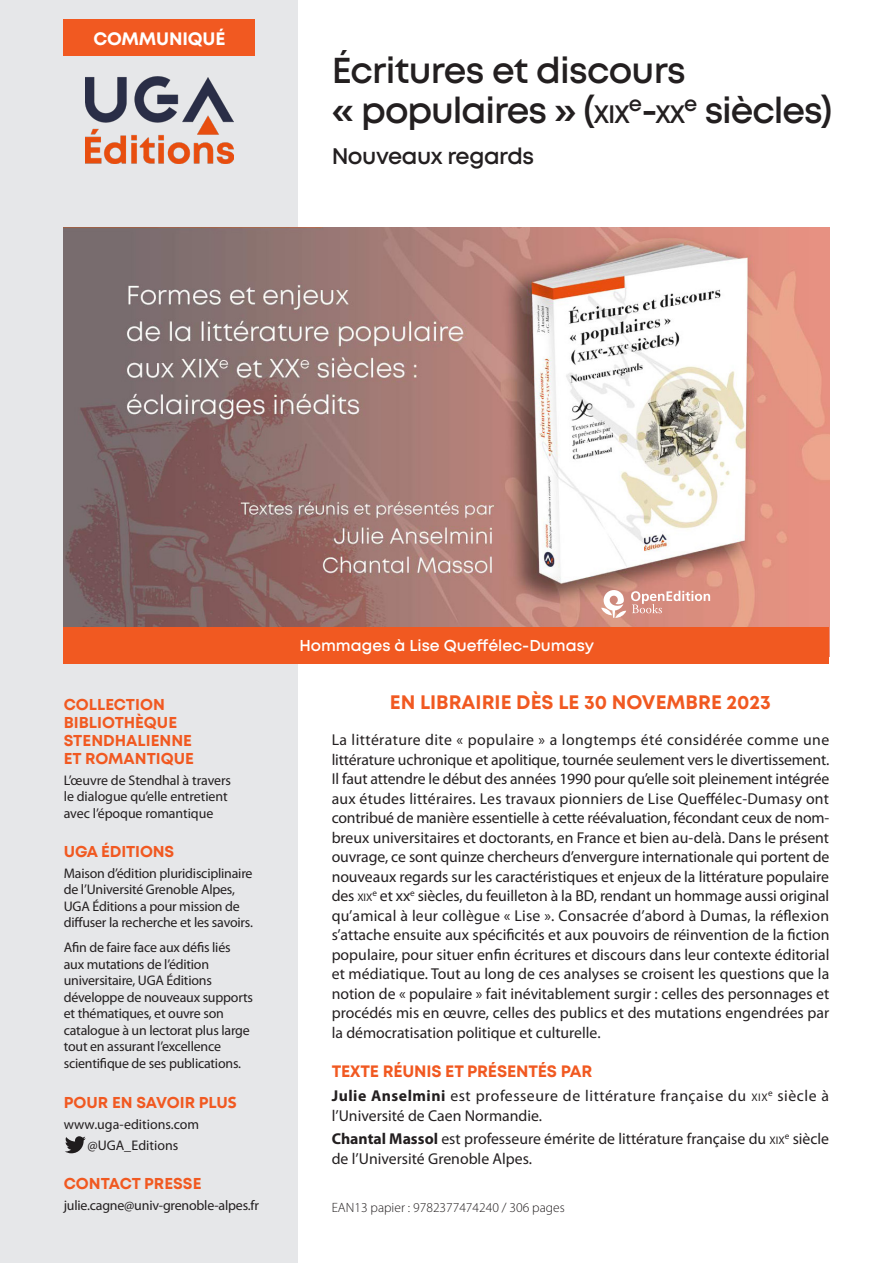
<style>
.page{position:relative;width:893px;height:1263px;background:#fff}
.page>*{position:absolute;margin:0;border:0;box-sizing:border-box;transform-origin:0 0}
._01_Titre_ouvrage{font:600 36px/40.5px "Mont";letter-spacing:-.03em;color:#231f20}
._01_Titre_ouvrage-2{font:600 25.2px "Mont";color:#231f20}
._01_Titre_ouvrage-3{font:600 22.5px "Mont";letter-spacing:-.02em;color:#231f20}
._04_titre_bloc_ouvrage{font:700 19.5px "Mont";color:#f15921}
._01_Titre_ouvrage-4{font:700 18px "Mont";letter-spacing:-.01em;color:#fff}
._05_Nom_de_collection{font:700 16.5px "Mont";letter-spacing:-.01em;color:#f15921}
.t1{font:15.75px/19.5px "Myriad Pro";color:#231f20;text-align:justify}
.t2{font:15.75px/19.5px "Myriad Pro";letter-spacing:.03em;color:#231f20}
._05_Nom_de_collection-2{font:700 15.75px/18px "Mont";color:#f15921}
._06_Texte_col_gauche_fer{font:700 15.75px "Mont";letter-spacing:-.01em;color:#f15921}
._06_Texte_col_gauche_fer-2{font:600 15.75px "Mont";color:#fff}
._06_Texte_col_gauche_fer-3{font:13.95px/16.5px "Myriad Pro";letter-spacing:-.015em;color:#231f20}
._04_titre_bloc_ouvrage-2{font:13.95px/16.5px "Myriad Pro";letter-spacing:-.015em;color:#231f20}
._04_texte_résumé_et_autre{font:300 13.5px "Myriad Pro";color:#231f20}
.s1{font-size:25.2px}
.s2{font-size:36px}
.s3{font-family:"Avenir";font-weight:900}
.s4{font-size:10.95px}
.s5{font-weight:700}
</style>
<div class="page">
<div style="left:0;top:0;width:298px;height:1263px;background:#e6e7e9"></div>
<svg style="left:65px;top:1136px;width:21px;height:17px"></svg>
<img style="left:64px;top:227px;width:765px;height:400px">
<div style="left:64px;top:627px;width:765px;height:36px;background:#f15921"></div>
<div style="left:64px;top:19px;width:191px;height:36px;background:#f15921"></div>
<img style="left:86px;top:77px;width:147px;height:87px">
<svg style="left:601px;top:590px;width:109px;height:28px"></svg>
<p class="_01_Titre_ouvrage-4" style="left:93px;top:27px;width:134px">COMMUNIQUÉ</p>
<p class="_01_Titre_ouvrage" style="left:332px;top:50px;width:355px">Écritures et discours « populaires » (<span class="s1">XIX</span></p>
<p class="_01_Titre_ouvrage-2" style="left:629px;top:98px;width:58px"><sup>e</sup><span class="s2">-</span>XX</p>
<p class="_01_Titre_ouvrage" style="left:684px;top:91px;width:150px"><sup>e</sup> siècles)</p>
<p class="_01_Titre_ouvrage-3" style="left:332px;top:142px;width:204px">Nouveaux regards</p>
<p class="_05_Nom_de_collection-2" style="left:64px;top:695px;width:132px">COLLECTION<br>BIBLIOTHÈQUE<br>STENDHALIENNE<br>ET ROMANTIQUE</p>
<p class="_06_Texte_col_gauche_fer-3" style="left:64px;top:771px;width:169px">L’œuvre de Stendhal à travers le dialogue qu’elle entretient avec l’époque romantique</p>
<p class="_06_Texte_col_gauche_fer" style="left:64px;top:841px;width:112px">UGA ÉDITIONS</p>
<p class="_04_titre_bloc_ouvrage-2" style="left:64px;top:864px;width:191px">Maison d’édition pluridisciplinaire de l’Université Grenoble Alpes, UGA Éditions a pour mission de diffuser la recherche et les savoirs.</p>
<p class="_06_Texte_col_gauche_fer-3" style="left:64px;top:939px;width:191px">Afin de faire face aux défis liés aux mutations de l’édition universitaire, UGA Éditions développe de nouveaux supports et thématiques, et ouvre son catalogue à un lectorat plus large tout en assurant l’excellence scientifique de ses publications.</p>
<p class="_06_Texte_col_gauche_fer" style="left:64px;top:1093px;width:175px">POUR EN SAVOIR PLU<span class="s3">S</span></p>
<p class="_06_Texte_col_gauche_fer-3" style="left:64px;top:1116px;width:137px">www.uga-editions.com</p>
<p class="_06_Texte_col_gauche_fer-3" style="left:87px;top:1137px;width:92px">@UGA_Editions</p>
<p class="_06_Texte_col_gauche_fer" style="left:64px;top:1174px;width:139px">CONTACT PRESSE</p>
<p class="_06_Texte_col_gauche_fer-3" style="left:64px;top:1197px;width:197px">julie.cagne@univ-grenoble-alpes.fr</p>
<p class="_06_Texte_col_gauche_fer-2" style="left:299px;top:635px;width:296px">Hommages à Lise Queffélec-Dumasy</p>
<p class="_04_titre_bloc_ouvrage" style="left:390px;top:689px;width:383px">EN LIBRAIRIE DÈS LE 30 NOVEMBRE 2023</p>
<p class="t1" style="left:332px;top:730px;width:499px">La littérature dite « populaire » a longtemps été considérée comme une littérature uchronique et apolitique, tournée seulement vers le divertissement.<br>Il faut attendre le début des années 1990 pour qu’elle soit pleinement intégrée aux études littéraires. Les travaux pionniers de Lise Queffélec-Dumasy ont contribué de manière essentielle à cette réévaluation, fécondant ceux de nom&shy;breux universitaires et doctorants, en France et bien au-delà. Dans le présent ouvrage, ce sont quinze chercheurs d’envergure internationale qui portent de nouveaux regards sur les caractéristiques et enjeux de la littérature populaire des <span class="s4">XIX</span><sup>e</sup> et xx<sup>e</sup> siècles, du feuilleton à la BD, rendant un hommage aussi original qu’amical à leur collègue « Lise ». Consacrée d’abord à Dumas, la réflexion s’attache ensuite aux spécificités et aux pouvoirs de réinvention de la fiction populaire, pour situer enfin écritures et discours dans leur contexte éditorial et médiatique. Tout au long de ces analyses se croisent les questions que la notion de « populaire » fait inévitablement surgir : celles des personnages et procédés mis en œuvre, celles des publics et des mutations engendrées par la démocratisation politique et culturelle.</p>
<p class="_05_Nom_de_collection" style="left:332px;top:1061px;width:262px">TEXTE RÉUNIS ET PRÉSENTÉS PAR</p>
<p class="t2" style="left:332px;top:1086px;width:499px"><span class="s5">Julie Anselmini</span> est professeure de littérature française du <span class="s4">XIX</span><sup>e</sup> siècle à l’Université de Caen Normandie.</p>
<p class="t1" style="left:332px;top:1129px;width:499px"><span class="s5">Chantal Massol</span> est professeure émérite de littérature française du <span class="s4">XIX</span><sup>e</sup> siècle de l’Université Grenoble Alpes.</p>
<p class="_04_texte_résumé_et_autre" style="left:332px;top:1200px;width:235px">EAN13 papier : 9782377474240 / 306 pages</p>
</div>
